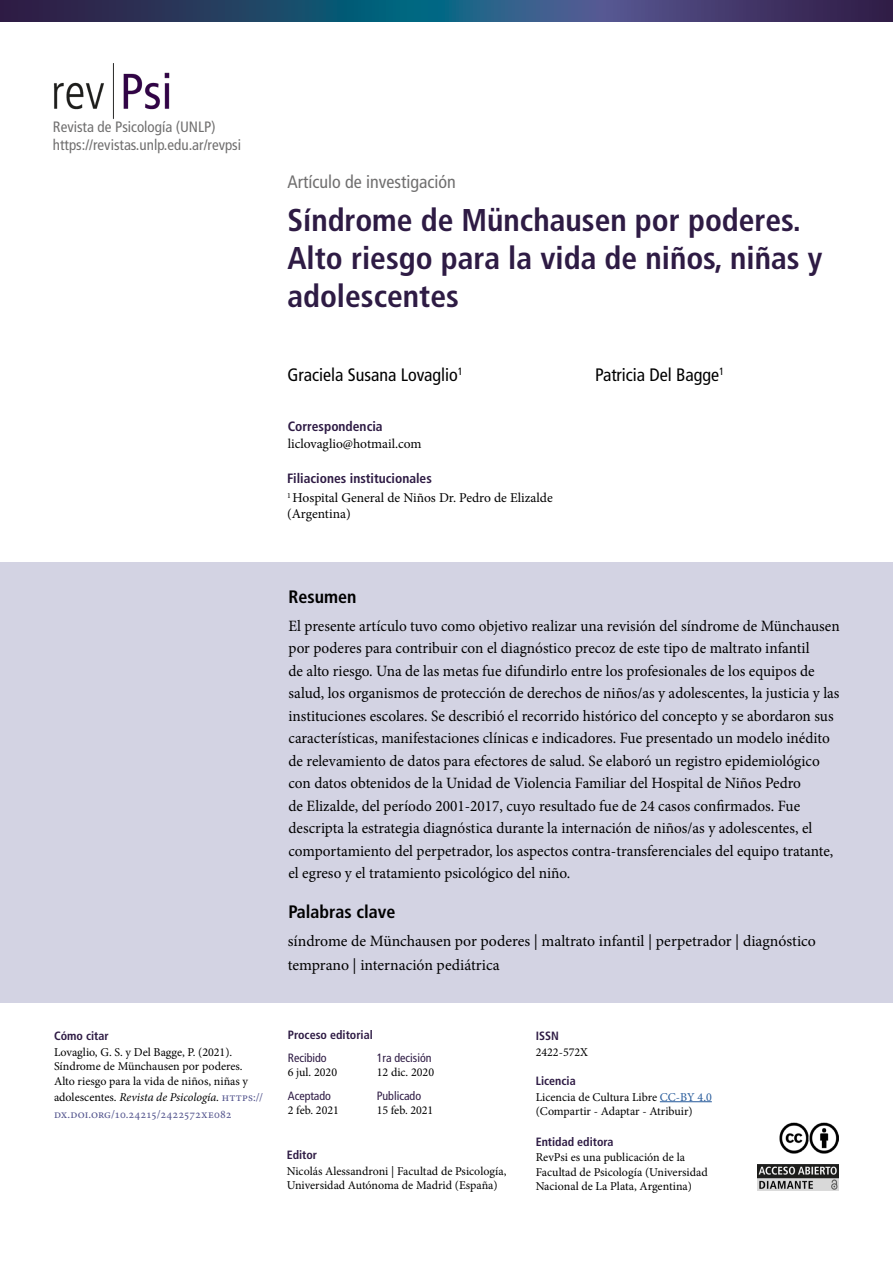
<style>
.page{position:relative;width:893px;height:1263px;background:#fff}
.page>*{position:absolute;margin:0;border:0;box-sizing:border-box;transform-origin:0 0}
.t1{font:700 condensed 31.5px/37.8px "Frutiger LT Com";color:#2e1b44}
.t2{font:condensed 18px "Frutiger LT Com";color:#000}
.t3{font:condensed 18px "Frutiger LT Com";color:#706f6f}
.t4{font:700 condensed 18px "Frutiger LT Com";color:#000}
.t5{font:15.75px/22.5px "Minion Pro";letter-spacing:-.005em;color:#000}
.t6{font:condensed 15px/18px "Frutiger LT Com";color:#706f6f}
.t7{font:13.5px/16.2px "Minion Pro";letter-spacing:-.005em;color:#000}
.t8{font:700 condensed 13.5px "Frutiger LT Com";color:#2e1b44}
.t9{font:12px/14.4px "Minion Pro";color:#000}
.t10{font:12px/16.5px "Minion Pro";color:#54558e}
.t11{font:700 condensed 12px "Frutiger LT Com";color:#2e1b44}
.t12{font:condensed 12px "Frutiger LT Com";color:#2e1b44}
.s1{color:#000}
.s2{font-style:italic;color:#000}
.s3{color:#275b9b}
</style>
<div class="page">
<svg style="left:0;top:0;width:893px;height:21px;background:#2d436c"></svg>
<img style="left:53px;top:63px;width:117px;height:56px">
<div style="left:0;top:562px;width:893px;height:440px;background:#d3d3e3"></div>
<img style="left:757px;top:1164px;width:82px;height:27px">
<hr style="left:660px;top:1101px;width:52px;height:1px;background:#275b9b">
<img style="left:779px;top:1123px;width:60px;height:30px">
<p class="t6" style="left:53px;top:118px;width:190px">Revista de Psicología (UNLP) https://revistas.unlp.edu.ar/revpsi</p>
<p class="t3" style="left:287px;top:171px;width:170px">Artículo de investigación</p>
<h1 class="t1" style="left:287px;top:201px;width:536px">Síndrome de Münchausen por poderes.<br>Alto riesgo para la vida de niños, niñas y adolescentes</h1>
<p class="t2" style="left:287px;top:365px;width:177px">Graciela Susana Lovaglio<sup>1</sup></p>
<p class="t8" style="left:288px;top:418px;width:96px">Correspondencia</p>
<p class="t7" style="left:288px;top:436px;width:135px">liclovaglio@hotmail.com</p>
<p class="t8" style="left:287px;top:470px;width:146px">Filiaciones institucionales</p>
<p class="t7" style="left:287px;top:490px;width:267px"><sup>1</sup> Hospital General de Niños Dr. Pedro de Elizalde (Argentina)</p>
<p class="t2" style="left:595px;top:365px;width:130px">Patricia Del Bagge<sup>1</sup></p>
<p class="t11" style="left:54px;top:1029px;width:56px">Cómo citar</p>
<p class="t9" style="left:54px;top:1045px;width:196px">Lovaglio, G. S. y Del Bagge, P. (2021).<br>Síndrome de Münchausen por poderes.<br>Alto riesgo para la vida de niños, niñas y</p>
<p class="t10" style="left:54px;top:1089px;width:211px"><span class="s1">adolescentes.</span> <span class="s2">Revista de Psicología</span><span class="s1">.</span> https:// dx.doi.org/10.24215/2422572Xe082</p>
<p class="t4" style="left:289px;top:586px;width:70px">Resumen</p>
<p class="t5" style="left:289px;top:614px;width:553px">El presente artículo tuvo como objetivo realizar una revisión del síndrome de Münchausen por poderes para contribuir con el diagnóstico precoz de este tipo de maltrato infantil<br>de alto riesgo. Una de las metas fue difundirlo entre los profesionales de los equipos de salud, los organismos de protección de derechos de niños/as y adolescentes, la justicia y las instituciones escolares. Se describió el recorrido histórico del concepto y se abordaron sus características, manifestaciones clínicas e indicadores. Fue presentado un modelo inédito de relevamiento de datos para efectores de salud. Se elaboró un registro epidemiológico con datos obtenidos de la Unidad de Violencia Familiar del Hospital de Niños Pedro<br>de Elizalde, del período 2001-2017, cuyo resultado fue de 24 casos confirmados. Fue descripta la estrategia diagnóstica durante la internación de niños/as y adolescentes, el comportamiento del perpetrador, los aspectos contra-transferenciales del equipo tratante, el egreso y el tratamiento psicológico del niño.</p>
<p class="t4" style="left:289px;top:901px;width:108px">Palabras clave</p>
<p class="t5" style="left:288px;top:929px;width:530px;line-height:23.7px">síndrome de Münchausen por poderes | maltrato infantil | perpetrador | diagnóstico temprano | internación pediátrica</p>
<p class="t11" style="left:288px;top:1028px;width:87px">Proceso editorial</p>
<p class="t12" style="left:288px;top:1051px;width:40px">Recibido</p>
<p class="t9" style="left:288px;top:1065px;width:51px">6 jul. 2020</p>
<p class="t12" style="left:288px;top:1088px;width:45px">Aceptado</p>
<p class="t9" style="left:288px;top:1103px;width:53px">2 feb. 2021</p>
<p class="t12" style="left:377px;top:1051px;width:56px">1ra decisión</p>
<p class="t9" style="left:377px;top:1065px;width:59px">12 dic. 2020</p>
<p class="t12" style="left:377px;top:1088px;width:46px">Publicado</p>
<p class="t9" style="left:377px;top:1103px;width:58px">15 feb. 2021</p>
<p class="t11" style="left:287px;top:1148px;width:32px">Editor</p>
<p class="t9" style="left:287px;top:1164px;width:221px">Nicolás Alessandroni | Facultad de Psicología,<br>Universidad Autónoma de Madrid (España)</p>
<p class="t11" style="left:536px;top:1029px;width:25px">ISSN</p>
<p class="t9" style="left:536px;top:1045px;width:53px">2422-572X</p>
<p class="t11" style="left:536px;top:1074px;width:42px">Licencia</p>
<p class="t9" style="left:536px;top:1089px;width:178px">Licencia de Cultura Libre <span class="s3">CC-BY 4.0 </span>(Compartir - Adaptar - Atribuir)</p>
<p class="t11" style="left:536px;top:1135px;width:79px">Entidad editora</p>
<p class="t9" style="left:536px;top:1150px;width:174px">RevPsi es una publicación de la<br>Facultad de Psicología (Universidad<br>Nacional de La Plata, Argentina)</p>
</div>
